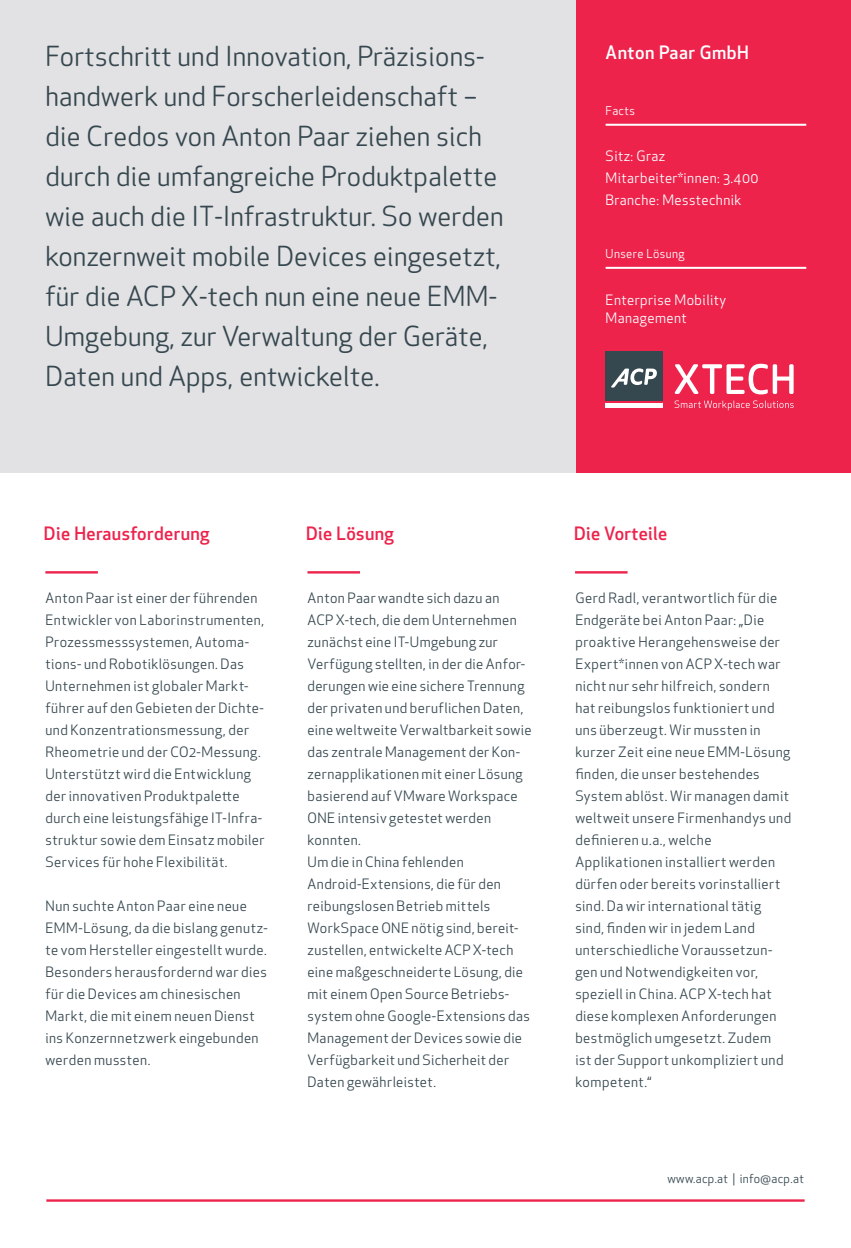
<style>
.page{position:relative;width:851px;height:1248px;background:#fff}
.page>*{position:absolute;margin:0;border:0;box-sizing:border-box;transform-origin:0 0}
.t1{font:27px/40px "Apex Rounded";letter-spacing:.01em;color:#35474f}
.t2{font:500 18px "Apex New";letter-spacing:.02em;color:#ed234c}
.t3{font:500 18px "Apex New";letter-spacing:.03em;color:#fff}
.t4{font:14px/22px "Apex New";letter-spacing:.035em;color:#35474f}
.t5{font:14px/22px "Apex New";letter-spacing:.03em;color:#fff}
.t6{font:12px "Apex New";letter-spacing:.03em;color:#35474f}
.t7{font:12px "Apex New";letter-spacing:.03em;color:#fff}
</style>
<div class="page">
<div style="left:569px;top:0;width:281px;height:472px;background:#ed234c"></div>
<hr style="left:45px;top:571px;width:53px;height:2px;background:#ed234c">
<hr style="left:307px;top:571px;width:53px;height:2px;background:#ed234c">
<hr style="left:575px;top:571px;width:52px;height:2px;background:#ed234c">
<div style="left:0;top:0;width:575px;height:473px;background:#e2e1e3"></div>
<hr style="left:605px;top:124px;width:201px;height:2px;background:#fff">
<hr style="left:605px;top:267px;width:201px;height:2px;background:#fff">
<hr style="left:46px;top:1199px;width:758px;height:2px;background:#ed234c">
<div style="left:605px;top:403px;width:57px;height:5px;background:#fff"></div>
<div style="left:605px;top:351px;width:57px;height:49px;background:#35474f"></div>
<svg style="left:611px;top:368px;width:46px;height:19px"></svg>
<svg style="left:674px;top:364px;width:119px;height:30px"></svg>
<svg style="left:674px;top:400px;width:119px;height:10px"></svg>
<p class="t1" style="left:45px;top:37px;width:460px">Fortschritt und Innovation, Präzisions&shy;handwerk und Forscherleidenschaft – die Credos von Anton Paar ziehen sich durch die umfangreiche Produktpalette wie auch die IT-Infrastruktur. So werden konzernweit mobile Devices eingesetzt, für die ACP X-tech nun eine neue EMM-Umgebung, zur Verwaltung der Geräte, Daten und Apps, entwickelte.</p>
<p class="t3" style="left:605px;top:40px;width:145px">Anton Paar GmbH</p>
<p class="t7" style="left:605px;top:103px;width:31px">Facts</p>
<p class="t5" style="left:605px;top:145px;width:61px">Sitz: Graz</p>
<p class="t5" style="left:605px;top:167px;width:154px">Mitarbeiter*innen: 3.400<br>Branche: Messtechnik</p>
<p class="t7" style="left:605px;top:246px;width:80px">Unsere Lösung</p>
<p class="t5" style="left:605px;top:288px;width:122px">Enterprise Mobility</p>
<p class="t5" style="left:605px;top:306px;width:83px">Management</p>
<p class="t2" style="left:44px;top:521px;width:167px">Die Herausforderung</p>
<p class="t2" style="left:306px;top:521px;width:89px">Die Lösung</p>
<p class="t2" style="left:574px;top:521px;width:95px">Die Vorteile</p>
<p class="t4" style="left:45px;top:586px;width:221px">Anton Paar ist einer der führenden Entwickler von Laborinstrumenten, Prozessmesssystemen, Automa&shy;tions- und Robotiklösungen. Das Unternehmen ist globaler Markt&shy;führer auf den Gebieten der Dichte&shy;und Konzentrationsmessung, der Rheometrie und der CO2-Messung.<br>Unterstützt wird die Entwicklung der innovativen Produktpalette durch eine leistungsfähige IT-Infra&shy;struktur sowie dem Einsatz mobiler Services für hohe Flexibilität.</p>
<p class="t4" style="left:45px;top:894px;width:224px">Nun suchte Anton Paar eine neue<br>EMM-Lösung, da die bislang genutz&shy;te vom Hersteller eingestellt wurde.<br>Besonders herausfordernd war dies für die Devices am chinesischen<br>Markt, die mit einem neuen Dienst ins Konzernnetzwerk eingebunden werden mussten.</p>
<p class="t4" style="left:307px;top:586px;width:225px">Anton Paar wandte sich dazu an<br>ACP X-tech, die dem Unternehmen zunächst eine IT-Umgebung zur Verfügung stellten, in der die Anfor&shy;derungen wie eine sichere Trennung der privaten und beruflichen Daten, eine weltweite Verwaltbarkeit sowie das zentrale Management der Kon&shy;zernapplikationen mit einer Lösung basierend auf VMware Workspace ONE intensiv getestet werden</p>
<p class="t4" style="left:307px;top:828px;width:55px">konnten.</p>
<p class="t4" style="left:307px;top:850px;width:158px">Um die in China fehlenden</p>
<p class="t4" style="left:307px;top:872px;width:195px">Android-Extensions, die für den reibungslosen Betrieb mittels</p>
<p class="t4" style="left:307px;top:916px;width:224px">WorkSpace ONE nötig sind, bereit&shy;zustellen, entwickelte ACP X-tech eine maßgeschneiderte Lösung, die mit einem Open Source Betriebs&shy;system ohne Google-Extensions das<br>Management der Devices sowie die<br>Verfügbarkeit und Sicherheit der<br>Daten gewährleistet.</p>
<p class="t4" style="left:575px;top:586px;width:217px">Gerd Radl, verantwortlich für die<br>Endgeräte bei Anton Paar: „Die proaktive Herangehensweise der<br>Expert*innen von ACP X-tech war nicht nur sehr hilfreich, sondern hat reibungslos funktioniert und uns überzeugt. Wir mussten in kurzer Zeit eine neue EMM-Lösung finden, die unser bestehendes<br>System ablöst. Wir managen damit weltweit unsere Firmenhandys und definieren u.a., welche</p>
<p class="t4" style="left:575px;top:850px;width:210px">Applikationen installiert werden dürfen oder bereits vorinstalliert sind. Da wir international tätig sind, finden wir in jedem Land unterschiedliche Voraussetzun&shy;gen und Notwendigkeiten vor, speziell in China. ACP X-tech hat diese komplexen Anforderungen bestmöglich umgesetzt. Zudem ist der Support unkompliziert und kompetent.“</p>
<p class="t6" style="left:667px;top:1171px;width:138px">www.acp.at | info@acp.at</p>
</div>
